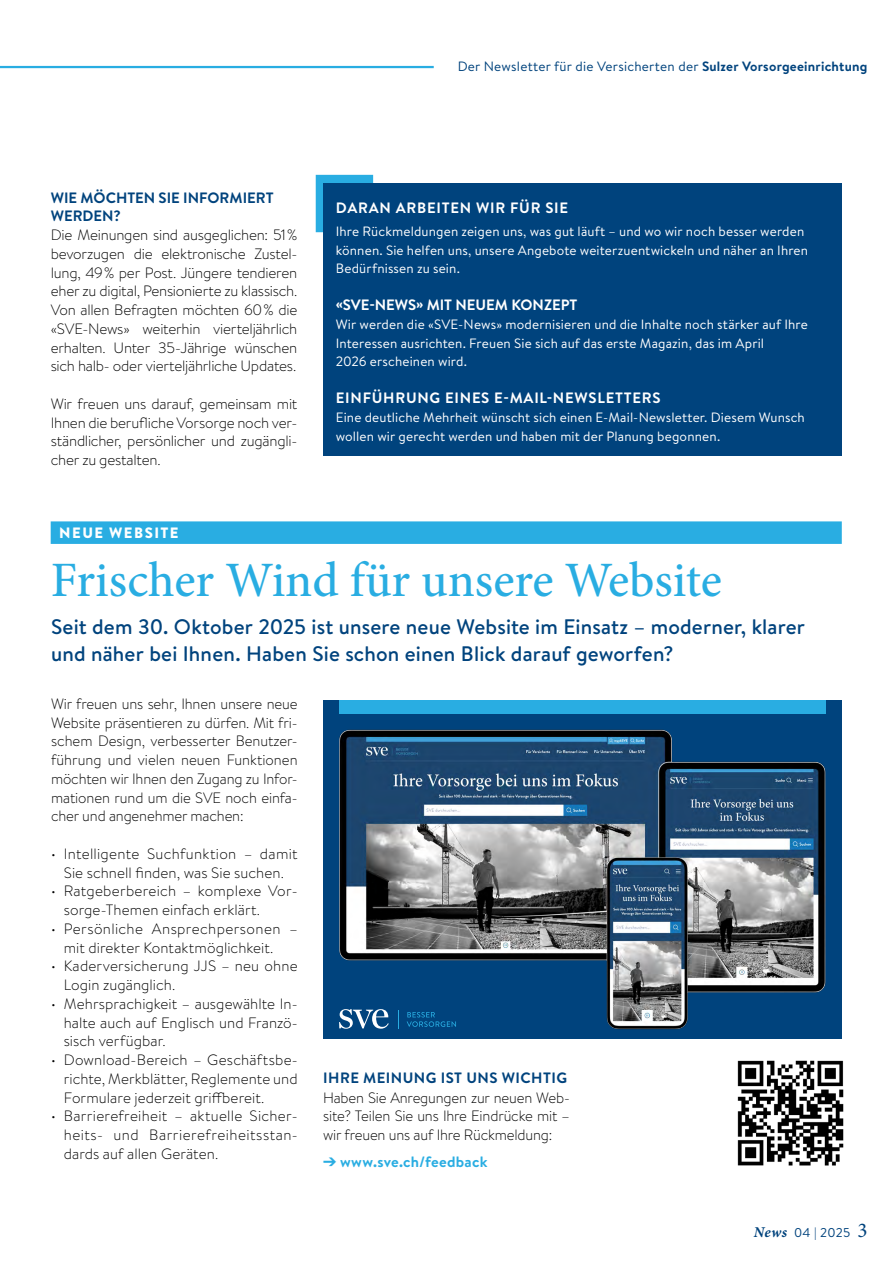
<style>
.page{position:relative;width:893px;height:1263px;background:#fff}
.page>*{position:absolute;margin:0;border:0;box-sizing:border-box;transform-origin:0 0}
.t1{font:500 49.5px "Minion Pro";letter-spacing:-.005em;color:#29ade2}
.t2{font:500 21px/27px "Brandon Text";letter-spacing:.01em;color:#00437d}
.t3{font:300 15px/18.8px "Brandon Text";letter-spacing:.005em;color:#000;text-align:justify}
.t4{font:700 15px "Brandon Text";letter-spacing:.05em;color:#fff}
.t5{font:700 15px/18.8px "Brandon Text";color:#00437d}
.t6{font:700 15px "Brandon Text";color:#fff}
.t7{font:700 15px "Brandon Text";letter-spacing:.03em;color:#00437d}
.t8{font:700 15px "Brandon Text";letter-spacing:.015em;color:#29ade2}
.t9{font:900 15px "Brandon Text";letter-spacing:.1em;color:#fff}
.t10{font:13.5px/18.8px "Brandon Text";letter-spacing:.01em;color:#fff}
.t11{font:13.5px "Brandon Text";letter-spacing:.02em;color:#00437d}
.t12{font:12.75px "Brandon Text";color:#00437d}
.s1{font-weight:700}
.s2{font-family:"Minion Pro";font-weight:700;font-style:italic;font-size:15px}
.s3{font-family:"Minion Pro";font-size:21px}
</style>
<div class="page">
<hr style="left:0;top:66px;width:434px;height:2px;background:#29ade2">
<div style="left:51px;top:521px;width:791px;height:23px;background:#29ade2"></div>
<img style="left:323px;top:700px;width:519px;height:338px">
<img style="left:737px;top:1060px;width:107px;height:106px">
<svg style="left:316px;top:175px;width:57px;height:57px"></svg>
<div style="left:323px;top:183px;width:519px;height:273px;background:#00437d"></div>
<p class="t11" style="left:458px;top:57px;width:411px">Der Newsletter für die Versicherten der <span class="s1">Sulzer Vorsorgeeinrichtung</span></p>
<p class="t5" style="left:51px;top:188px;width:224px">WIE MÖCHTEN SIE INFORMIERT<br>WERDEN?</p>
<p class="t3" style="left:51px;top:225px;width:248px">Die Meinungen sind ausgeglichen: 51% bevorzugen die elektronische Zustel&shy;lung, 49% per Post. Jüngere tendieren eher zu digital, Pensionierte zu klassisch.<br>Von allen Befragten möchten 60% die «SVE-News» weiterhin vierteljährlich erhalten. Unter 35-Jährige wünschen sich halb- oder vierteljährliche Updates.</p>
<p class="t3" style="left:51px;top:394px;width:248px">Wir freuen uns darauf, gemeinsam mit Ihnen die berufliche Vorsorge noch ver&shy;ständlicher, persönlicher und zugängli&shy;cher zu gestalten.</p>
<p class="t4" style="left:336px;top:197px;width:234px">DARAN ARBEITEN WIR FÜR SIE</p>
<p class="t10" style="left:336px;top:221px;width:474px">Ihre Rückmeldungen zeigen uns, was gut läuft – und wo wir noch besser werden können. Sie helfen uns, unsere Angebote weiterzuentwickeln und näher an Ihren<br>Bedürfnissen zu sein.</p>
<p class="t6" style="left:336px;top:295px;width:243px">«SVE-NEWS» MIT NEUEM KONZEPT</p>
<p class="t10" style="left:336px;top:314px;width:474px">Wir werden die «SVE-News» modernisieren und die Inhalte noch stärker auf Ihre<br>Interessen ausrichten. Freuen Sie sich auf das erste Magazin, das im April<br>2026 erscheinen wird.</p>
<p class="t4" style="left:336px;top:388px;width:326px">EINFÜHRUNG EINES E-MAIL-NEWSLETTERS</p>
<p class="t10" style="left:336px;top:407px;width:471px">Eine deutliche Mehrheit wünscht sich einen E-Mail-Newsletter. Diesem Wunsch wollen wir gerecht werden und haben mit der Planung begonnen.</p>
<p class="t9" style="left:59px;top:522px;width:121px">NEUE WEBSITE</p>
<h1 class="t1" style="left:51px;top:547px;width:673px">Frischer Wind für unsere Website</h1>
<h2 class="t2" style="left:51px;top:613px;width:755px">Seit dem 30. Oktober 2025 ist unsere neue Website im Einsatz – moderner, klarer und näher bei Ihnen. Haben Sie schon einen Blick darauf geworfen?</h2>
<p class="t3" style="left:51px;top:694px;width:248px">Wir freuen uns sehr, Ihnen unsere neue Website präsentieren zu dürfen. Mit fri&shy;schem Design, verbesserter Benutzer&shy;führung und vielen neuen Funktionen möchten wir Ihnen den Zugang zu Infor&shy;mationen rund um die SVE noch einfa&shy;cher und angenehmer machen:</p>
<p class="t3" style="left:51px;top:844px;width:248px;text-align:center">• Intelligente Suchfunktion – damit<br>Sie schnell finden, was Sie suchen.</p>
<p class="t3" style="left:64px;top:881px;width:235px;text-indent:-13px">• Ratgeberbereich – komplexe Vor&shy;sorge-Themen einfach erklärt.</p>
<p class="t3" style="left:64px;top:919px;width:235px;text-indent:-13px">• Persönliche Ansprechpersonen – mit direkter Kontaktmöglichkeit.</p>
<p class="t3" style="left:64px;top:956px;width:235px;text-indent:-13px">• Kaderversicherung JJS – neu ohne<br>Login zugänglich.</p>
<p class="t3" style="left:64px;top:994px;width:235px;text-indent:-13px">• Mehrsprachigkeit – ausgewählte In&shy;halte auch auf Englisch und Franzö&shy;sisch verfügbar.</p>
<p class="t3" style="left:64px;top:1050px;width:235px;text-indent:-13px">• Download-Bereich – Geschäftsbe&shy;richte, Merkblätter, Reglemente und Formulare jederzeit griffbereit.</p>
<p class="t3" style="left:64px;top:1106px;width:235px;text-indent:-13px">• Barrierefreiheit – aktuelle Sicher&shy;heits- und Barrierefreiheitsstan&shy;dards auf allen Geräten.</p>
<p class="t7" style="left:323px;top:1067px;width:245px">IHRE MEINUNG IST UNS WICHTIG</p>
<p class="t3" style="left:323px;top:1087px;width:248px">Haben Sie Anregungen zur neuen Web&shy;site? Teilen Sie uns Ihre Eindrücke mit – wir freuen uns auf Ihre Rückmeldung:</p>
<p class="t8" style="left:323px;top:1152px;width:166px">➔ www.sve.ch/feedback</p>
<p class="t12" style="left:754px;top:1224px;width:115px"><span class="s2">News</span> 04 | 2025 <span class="s3">3</span></p>
</div>
